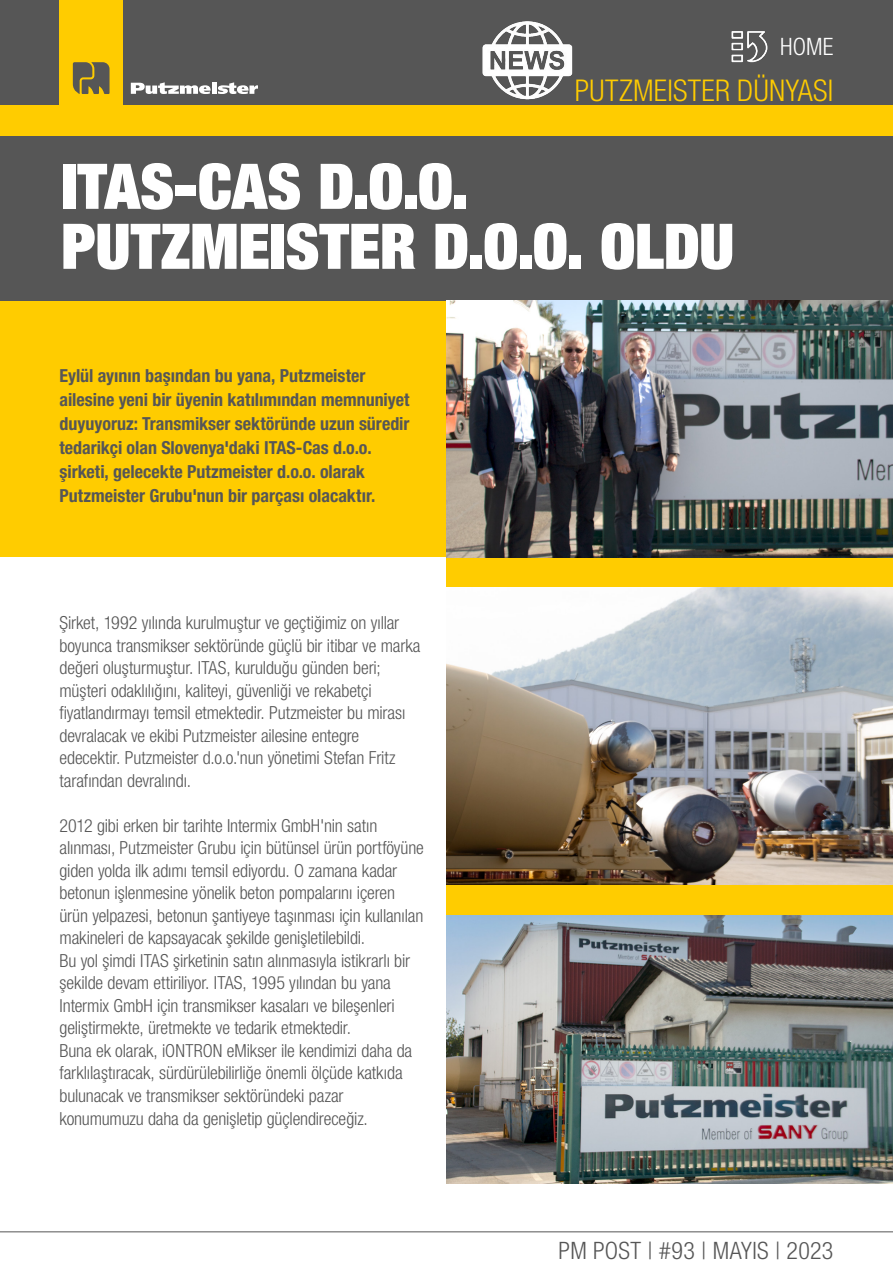
<style>
.page{position:relative;width:893px;height:1263px;background:#fff}
.page>*{position:absolute;margin:0;border:0;box-sizing:border-box;transform-origin:0 0}
.t1{font:900 condensed 63px/60px "Helvetica Neue LT Pro";letter-spacing:-.005em;color:#fff}
.t2{font:300 condensed 30px "Helvetica Neue LT Pro";letter-spacing:.01em;color:#fc0}
.t3{font:300 condensed 24px "Helvetica Neue LT Pro";letter-spacing:.015em;color:#565656}
.t4{font:300 condensed 24px "Helvetica Neue LT Pro";color:#fff}
.t5{font:300 condensed 18px/22.5px "Helvetica Neue LT Pro";letter-spacing:-.005em;color:#565656}
.t6{font:700 condensed 18px/24px "Helvetica Neue LT Pro";color:#565656}
</style>
<div class="page">
<svg style="left:0;top:1231px;width:893px;height:2px;background:#a9a9a9"></svg>
<div style="left:446px;top:526px;width:447px;height:655px;background:#fc0"></div>
<div style="left:0;top:0;width:893px;height:105px;background:#565656"></div>
<img style="left:731px;top:31px;width:37px;height:32px">
<div style="left:60px;top:0;width:63px;height:105px;background:#fc0"></div>
<svg style="left:73px;top:62px;width:37px;height:32px"></svg>
<svg style="left:131px;top:82px;width:127px;height:12px"></svg>
<div style="left:0;top:105px;width:893px;height:452px;background:#fc0"></div>
<img style="left:446px;top:588px;width:447px;height:296px">
<img style="left:446px;top:915px;width:447px;height:268px">
<div style="left:0;top:136px;width:893px;height:165px;background:#565656"></div>
<img style="left:446px;top:301px;width:447px;height:256px">
<img style="left:482px;top:21px;width:91px;height:79px">
<h3 class="t4" style="left:780px;top:33px;width:55px">HOME</h3>
<h2 class="t2" style="left:575px;top:73px;width:260px">PUTZMEISTER DÜNYASI</h2>
<h1 class="t1" style="left:61px;top:155px;width:675px">ITAS-CAS D.O.O.<br>PUTZMEISTER D.O.O. OLDU</h1>
<p class="t6" style="left:60px;top:364px;width:351px">Eylül ayının başından bu yana, Putzmeister ailesine yeni bir üyenin katılımından memnuniyet duyuyoruz: Transmikser sektöründe uzun süredir tedarikçi olan Slovenya'daki ITAS-Cas d.o.o. şirketi, gelecekte Putzmeister d.o.o. olarak Putzmeister Grubu'nun bir parçası olacaktır.</p>
<p class="t5" style="left:60px;top:612px;width:362px">Şirket, 1992 yılında kurulmuştur ve geçtiğimiz on yıllar boyunca transmikser sektöründe güçlü bir itibar ve marka değeri oluşturmuştur. ITAS, kurulduğu günden beri; müşteri odaklılığını, kaliteyi, güvenliği ve rekabetçi fiyatlandırmayı temsil etmektedir. Putzmeister bu mirası devralacak ve ekibi Putzmeister ailesine entegre edecektir. Putzmeister d.o.o.'nun yönetimi Stefan Fritz tarafından devralındı.</p>
<p class="t5" style="left:60px;top:814px;width:366px">2012 gibi erken bir tarihte Intermix GmbH'nin satın alınması, Putzmeister Grubu için bütünsel ürün portföyüne giden yolda ilk adımı temsil ediyordu. O zamana kadar betonun işlenmesine yönelik beton pompalarını içeren ürün yelpazesi, betonun şantiyeye taşınması için kullanılan makineleri de kapsayacak şekilde genişletilebildi.<br>Bu yol şimdi ITAS şirketinin satın alınmasıyla istikrarlı bir şekilde devam ettiriliyor. ITAS, 1995 yılından bu yana Intermix GmbH için transmikser kasaları ve bileşenleri geliştirmekte, üretmekte ve tedarik etmektedir.<br>Buna ek olarak, iONTRON eMikser ile kendimizi daha da farklılaştıracak, sürdürülebilirliğe önemli ölçüde katkıda bulunacak ve transmikser sektöründeki pazar konumumuzu daha da genişletip güçlendireceğiz.</p>
<h3 class="t3" style="left:559px;top:1236px;width:276px">PM POST | #93 | MAYIS | 2023</h3>
</div>
